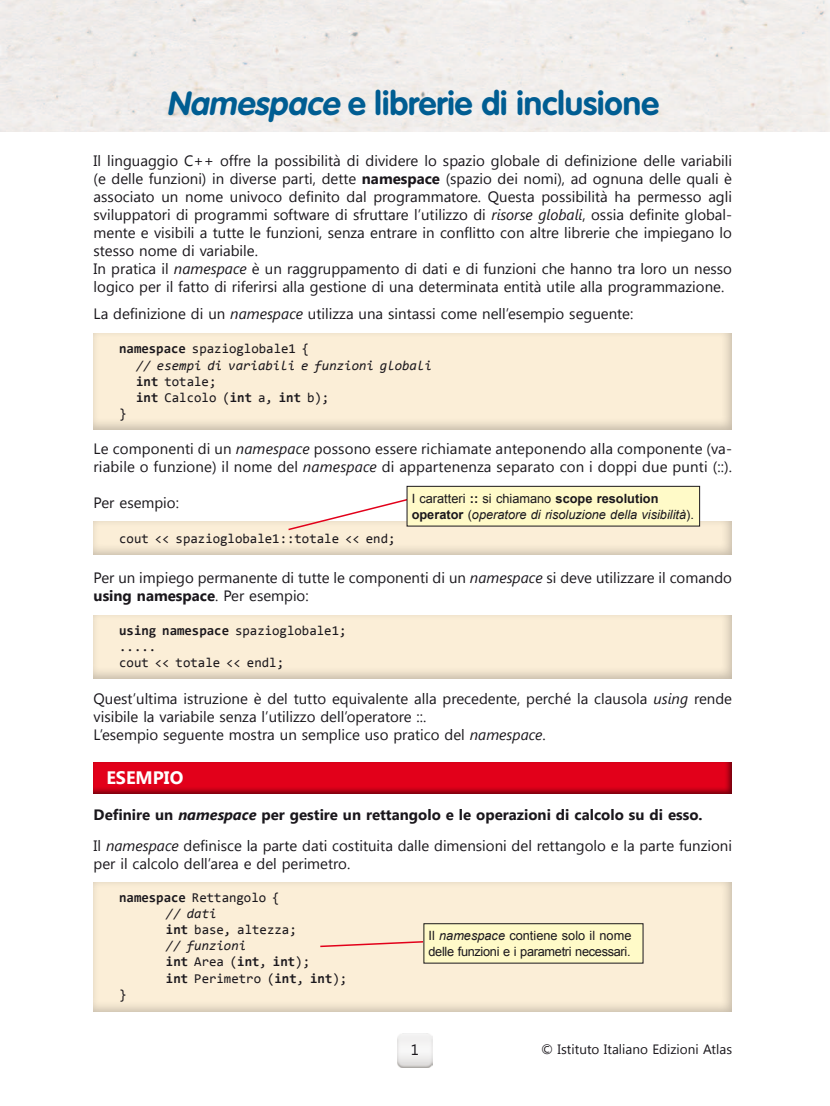
<style>
.page{position:relative;width:830px;height:1106px;background:#fff}
.page>*{position:absolute;margin:0;border:0;box-sizing:border-box;transform-origin:0 0}
.Titolo{font:700 33px "VAG Rounded";color:#005d92}
.corpo_testo{font:700 18px "Segoe UI";color:#fff}
.corpo_testo-2{font:15px/18px "Segoe UI";color:#1a171c}
.corpo_testo-3{font:700 15px "Segoe UI";color:#1a171c}
.courier{font:13.5px "Consolas";color:#1a171c}
.courier-2{font:italic 13.5px "Consolas";color:#1a171c}
.corpo_testo-4{font:13.5px "Segoe UI";color:#1a171c}
.courier-3{font:700 13.5px "Consolas";color:#1a171c}
.dida{font:italic 12.75px/15.3px "Arial";color:#1a171c}
.dida-2{font:12.75px/15.3px "Arial";letter-spacing:-.025em;color:#1a171c}
.s1{font-style:italic}
.s2{font-weight:700}
.s3{font-weight:400}
.s4{font-style:normal}
.s5{font-weight:700;font-style:normal}
</style>
<div class="page">
<img style="left:398px;top:1033px;width:34px;height:34px">
<div style="left:93px;top:881px;width:639px;height:132px;background:#1a171c;opacity:.25"></div>
<div style="left:93px;top:613px;width:639px;height:66px;background:#1a171c;opacity:.25"></div>
<div style="left:93px;top:519px;width:639px;height:36px;background:#1a171c;opacity:.25"></div>
<div style="left:93px;top:330px;width:639px;height:101px;background:#1a171c;opacity:.25"></div>
<div style="left:92px;top:760px;width:640px;height:34px;background:#1a171c;opacity:.6"></div>
<svg style="left:318px;top:939px;width:105px;height:9px"></svg>
<svg style="left:286px;top:499px;width:133px;height:32px"></svg>
<div style="left:407px;top:486px;width:292px;height:40px;background:#fffac8"></div>
<div style="left:406px;top:486px;width:293px;height:40px;border:1px solid #1a171c"></div>
<div style="left:423px;top:923px;width:219px;height:40px;background:#fffac8"></div>
<div style="left:423px;top:923px;width:220px;height:40px;border:1px solid #1a171c"></div>
<p class="Titolo" style="left:167px;top:84px;width:493px"><span class="s1">Namespace</span> e librerie di inclusione</p>
<p class="corpo_testo-2" style="left:94px;top:151px;width:639px;text-align:justify">Il linguaggio C++ offre la possibilità di dividere lo spazio globale di definizione delle variabili (e delle funzioni) in diverse parti, dette <span class="s2">namespace</span> (spazio dei nomi), ad ognuna delle quali è associato un nome univoco definito dal programmatore. Questa possibilità ha permesso agli sviluppatori di programmi software di sfruttare l’utilizzo di <span class="s1">risorse globali</span>, ossia definite global&shy;mente e visibili a tutte le funzioni, senza entrare in conflitto con altre librerie che impiegano lo stesso nome di variabile.</p>
<p class="corpo_testo-2" style="left:94px;top:259px;width:639px">In pratica il <span class="s1">namespace</span> è un raggruppamento di dati e di funzioni che hanno tra loro un nesso logico per il fatto di riferirsi alla gestione di una determinata entità utile alla programmazione.</p>
<p class="corpo_testo-2" style="left:94px;top:304px;width:541px">La definizione di un <span class="s1">namespace</span> utilizza una sintassi come nell’esempio seguente:</p>
<p class="courier" style="left:119px;top:340px;width:192px"><span class="s2">namespace</span> spazioglobale1 {</p>
<p class="courier-2" style="left:136px;top:356px;width:297px">// esempi di variabili e funzioni globali</p>
<p class="courier" style="left:136px;top:372px;width:82px"><span class="s2">int</span> totale;</p>
<p class="courier" style="left:136px;top:388px;width:194px"><span class="s2">int</span> Calcolo (<span class="s2">int</span> a, <span class="s2">int</span> b);</p>
<p class="courier" style="left:119px;top:404px;width:9px">}</p>
<p class="corpo_testo-2" style="left:94px;top:439px;width:639px">Le componenti di un <span class="s1">namespace</span> possono essere richiamate anteponendo alla componente (va&shy;riabile o funzione) il nome del <span class="s1">namespace</span> di appartenenza separato con i doppi due punti (::).</p>
<p class="corpo_testo-2" style="left:94px;top:493px;width:87px">Per esempio:</p>
<p class="courier" style="left:119px;top:529px;width:278px">cout &lt;&lt; spazioglobale1::totale &lt;&lt; end;</p>
<p class="corpo_testo-2" style="left:94px;top:568px;width:639px">Per un impiego permanente di tutte le componenti di un <span class="s1">namespace</span> si deve utilizzare il comando <span class="s2">using namespace</span>. Per esempio:</p>
<p class="courier" style="left:119px;top:621px;width:229px"><span class="s2">using namespace</span> spazioglobale1;</p>
<p class="courier" style="left:119px;top:637px;width:39px">.....</p>
<p class="courier" style="left:119px;top:654px;width:166px">cout &lt;&lt; totale &lt;&lt; endl;</p>
<p class="corpo_testo-2" style="left:94px;top:688px;width:639px">Quest’ultima istruzione è del tutto equivalente alla precedente, perché la clausola <span class="s1">using</span> rende visibile la variabile senza l’utilizzo dell’operatore ::.</p>
<p class="corpo_testo-2" style="left:94px;top:724px;width:453px">L’esempio seguente mostra un semplice uso pratico del <span class="s1">namespace</span>.</p>
<p class="corpo_testo" style="left:106px;top:764px;width:78px">ESEMPIO</p>
<p class="corpo_testo-3" style="left:94px;top:803px;width:610px">Definire un <span class="s1">namespace</span> per gestire un rettangolo e le operazioni di calcolo su di esso.</p>
<p class="corpo_testo-2" style="left:94px;top:836px;width:639px">Il <span class="s1">namespace</span> definisce la parte dati costituita dalle dimensioni del rettangolo e la parte funzioni per il calcolo dell’area e del perimetro.</p>
<p class="courier" style="left:119px;top:888px;width:162px"><span class="s2">namespace</span> Rettangolo {</p>
<p class="courier-2" style="left:166px;top:904px;width:52px">// dati</p>
<p class="courier" style="left:166px;top:920px;width:132px"><span class="s2">int</span> base, altezza;</p>
<p class="courier-2" style="left:166px;top:936px;width:82px">// funzioni</p>
<p class="courier-3" style="left:166px;top:953px;width:146px">int <span class="s3">Area (</span>int<span class="s3">,</span> int<span class="s3">);</span></p>
<p class="courier" style="left:166px;top:969px;width:183px"><span class="s2">int</span> Perimetro (<span class="s2">int</span>, <span class="s2">int</span>);</p>
<p class="courier" style="left:119px;top:985px;width:9px">}</p>
<p class="dida" style="left:411px;top:491px;width:284px"><span class="s4">I caratteri</span> <span class="s5">::</span> <span class="s4">si chiamano</span> <span class="s5">scope resolution operator</span> <span class="s4">(</span>operatore di risoluzione della visibilità<span class="s4">).</span></p>
<p class="dida-2" style="left:428px;top:928px;width:204px">Il <span class="s1">namespace</span> contiene solo il nome delle funzioni e i parametri necessari.</p>
<p class="corpo_testo-2" style="left:411px;top:1040px;width:10px">1</p>
<p class="corpo_testo-4" style="left:541px;top:1040px;width:192px">© Istituto Italiano Edizioni Atlas</p>
</div>
